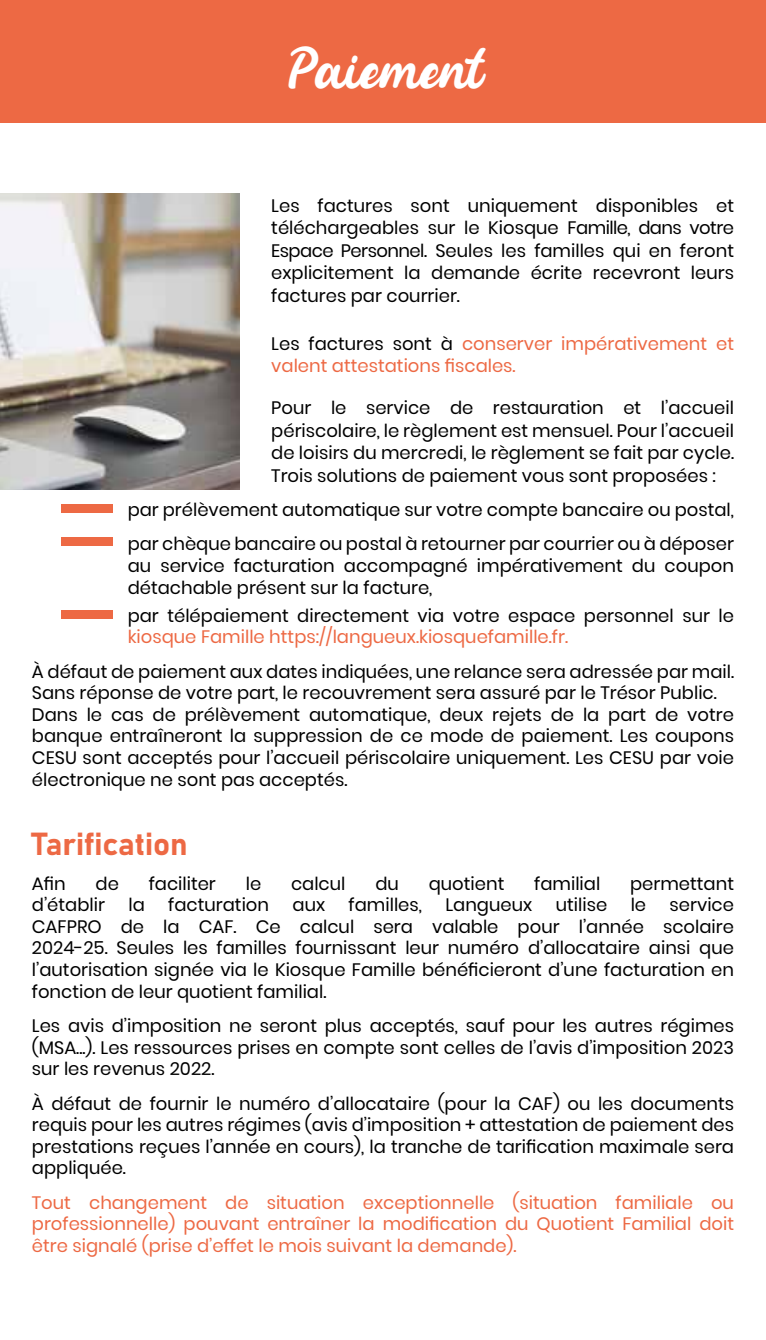
<style>
.page{position:relative;width:766px;height:1340px;background:#fff}
.page>*{position:absolute;margin:0;border:0;box-sizing:border-box;transform-origin:0 0}
.t1{font:49.5px "Sweet Chili";color:#fff}
.t2{font:31.5px "Bahnschrift";color:#ed6944}
.t3{font:18px/21.6px "Poppins";color:#000;text-align:justify}
.t4{font:18px/21.6px "Poppins";color:#ed6944}
.s1{color:#000}
</style>
<div class="page">
<div style="left:0;top:0;width:765px;height:122px;background:#ed6944"></div>
<img style="left:0;top:193px;width:239px;height:297px">
<div style="left:62px;top:504px;width:51px;height:9px;background:#ed6944"></div>
<div style="left:62px;top:537px;width:51px;height:8px;background:#ed6944"></div>
<div style="left:62px;top:610px;width:51px;height:8px;background:#ed6944"></div>
<h1 class="t1" style="left:286px;top:33px;width:195px">Paiement</h1>
<p class="t3" style="left:271px;top:194px;width:464px;line-height:22.5px">Les factures sont uniquement disponibles et téléchargeables sur le Kiosque Famille, dans votre Espace Personnel. Seules les familles qui en feront explicitement la demande écrite recevront leurs factures par courrier.</p>
<p class="t4" style="left:271px;top:332px;width:464px;line-height:22.5px"><span class="s1">Les factures sont à</span> conserver impérativement et valent attestations fiscales.</p>
<p class="t3" style="left:271px;top:396px;width:464px;line-height:22.5px">Pour le service de restauration et l’accueil périscolaire, le règlement est mensuel. Pour l’accueil de loisirs du mercredi, le règlement se fait par cycle.<br>Trois solutions de paiement vous sont proposées :</p>
<p class="t3" style="left:128px;top:492px;width:607px;line-height:34.4px">par prélèvement automatique sur votre compte bancaire ou postal, par chèque bancaire ou postal à retourner par courrier ou à déposer</p>
<p class="t3" style="left:128px;top:555px;width:607px">au service facturation accompagné impérativement du coupon détachable présent sur la facture,</p>
<p class="t3" style="left:128px;top:604px;width:607px">par télépaiement directement via votre espace personnel sur le</p>
<p class="t4" style="left:128px;top:626px;width:442px">kiosque Famille https://langueux.kiosquefamille.fr.</p>
<p class="t3" style="left:32px;top:660px;width:703px;text-align:left">À défaut de paiement aux dates indiquées, une relance sera adressée par mail.<br>Sans réponse de votre part, le recouvrement sera assuré par le Trésor Public.<br>Dans le cas de prélèvement automatique, deux rejets de la part de votre banque entraîneront la suppression de ce mode de paiement. Les coupons CESU sont acceptés pour l’accueil périscolaire uniquement. Les CESU par voie électronique ne sont pas acceptés.</p>
<h2 class="t2" style="left:32px;top:820px;width:157px">Tarification</h2>
<p class="t3" style="left:32px;top:872px;width:35px">Afin</p>
<p class="t3" style="left:95px;top:872px;width:25px">de</p>
<p class="t3" style="left:149px;top:872px;width:69px">faciliter</p>
<p class="t3" style="left:246px;top:872px;width:17px">le</p>
<p class="t3" style="left:291px;top:872px;width:56px">calcul</p>
<p class="t3" style="left:375px;top:872px;width:25px">du</p>
<p class="t3" style="left:428px;top:872px;width:77px">quotient</p>
<p class="t3" style="left:534px;top:872px;width:68px">familial</p>
<p class="t3" style="left:630px;top:872px;width:105px">permettant</p>
<p class="t3" style="left:32px;top:894px;width:74px">d’établir</p>
<p class="t3" style="left:128px;top:894px;width:18px">la</p>
<p class="t3" style="left:168px;top:894px;width:102px">facturation</p>
<p class="t3" style="left:292px;top:894px;width:34px">aux</p>
<p class="t3" style="left:348px;top:894px;width:75px">familles,</p>
<p class="t3" style="left:445px;top:894px;width:88px">Langueux</p>
<p class="t3" style="left:555px;top:894px;width:53px">utilise</p>
<p class="t3" style="left:630px;top:894px;width:17px">le</p>
<p class="t3" style="left:32px;top:894px;width:703px;text-indent:637px">service CAFPRO de la CAF. Ce calcul sera valable pour l’année scolaire 2024-25. Seules les familles fournissant leur numéro d’allocataire ainsi que l’autorisation signée via le Kiosque Famille bénéficieront d’une facturation en fonction de leur quotient familial.</p>
<p class="t3" style="left:32px;top:1015px;width:703px">Les avis d’imposition ne seront plus acceptés, sauf pour les autres régimes (MSA...). Les ressources prises en compte sont celles de l’avis d’imposition 2023 sur les revenus 2022.</p>
<p class="t3" style="left:32px;top:1092px;width:703px">À défaut de fournir le numéro d’allocataire (pour la CAF) ou les documents requis pour les autres régimes (avis d’imposition + attestation de paiement des prestations reçues l’année en cours), la tranche de tarification maximale sera appliquée.</p>
<p class="t4" style="left:32px;top:1191px;width:703px;text-align:justify">Tout changement de situation exceptionnelle (situation familiale ou professionnelle) pouvant entraîner la modification du Quotient Familial doit être signalé (prise d’effet le mois suivant la demande).</p>
</div>
